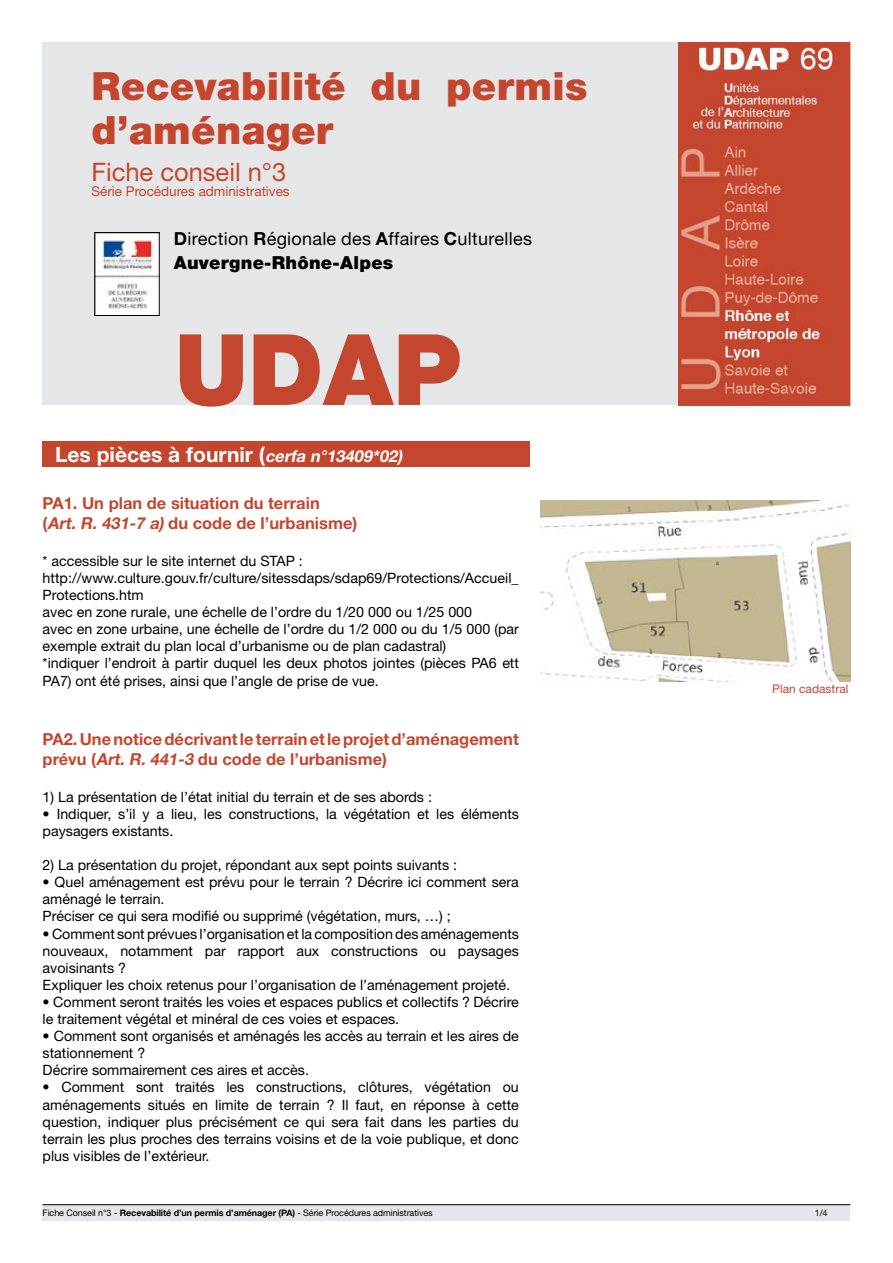
<style>
.page{position:relative;width:893px;height:1263px;background:#fff}
.page>*{position:absolute;margin:0;border:0;box-sizing:border-box;transform-origin:0 0}
.t1{font:900 98.7px "Helvetica Neue LT Std";color:#c5462f}
.t2{font:900 39px/43.5px "Helvetica Neue LT Std";letter-spacing:.01em;color:#c5462f}
.t3{font:25.5px "Helvetica Neue LT Std";color:#c5462f}
.t4{font:700 21px "Helvetica Neue LT Std";color:#fff}
.t5{font:18px/24px "Helvetica Neue LT Std";letter-spacing:.015em;color:#000}
.t6{font:700 16.5px/19.8px "Helvetica Neue LT Std";color:#c5462f}
.t7{font:14.25px/17.1px "Helvetica Neue LT Std";color:#000}
.t8{font:13.5px "Helvetica Neue LT Std";color:#c5462f}
.t9{font:12px "Helvetica Neue LT Std";color:#c5462f}
.t10{font:9px "Helvetica Neue LT Std";letter-spacing:-.01em;color:#000}
.s1{font-weight:700}
.s2{font-weight:900}
.s3{font-style:italic;font-size:16.5px}
.s4{font-style:italic}
</style>
<div class="page">
<div style="left:43px;top:43px;width:806px;height:362px;background:#e5e6e7"></div>
<img style="left:678px;top:43px;width:172px;height:363px">
<img style="left:97px;top:234px;width:61px;height:80px">
<div style="left:95px;top:232px;width:65px;height:84px;border:1px solid #000"></div>
<div style="left:43px;top:1204px;width:807px;height:16px;background:#e5e6e7"></div>
<hr style="left:43px;top:1204px;width:807px;height:1px;background:#000">
<div style="left:43px;top:442px;width:487px;height:25px;background:#c5462f"></div>
<img style="left:540px;top:501px;width:310px;height:180px">
<h2 class="t2" style="left:91px;top:64px;width:498px">Recevabilité du permis d’aménager</h2>
<h3 class="t3" style="left:91px;top:157px;width:196px">Fiche conseil n°3</h3>
<p class="t8" style="left:91px;top:183px;width:200px">Série Procédures administratives</p>
<p class="t5" style="left:174px;top:226px;width:360px"><span class="s1">D</span>irection <span class="s1">R</span>égionale des <span class="s1">A</span>ffaires <span class="s1">C</span>ulturelles<br><span class="s2">Auvergne-Rhône-Alpes</span></p>
<h1 class="t1" style="left:175px;top:311px;width:288px">UDAP</h1>
<h3 class="t4" style="left:55px;top:442px;width:349px">Les pièces à fournir (<span class="s3">cerfa n°13409*02)</span></h3>
<p class="t6" style="left:43px;top:493px;width:316px">PA1. Un plan de situation du terrain (<span class="s4">Art. R. 431-7 a)</span> du code de l’urbanisme)</p>
<p class="t7" style="left:43px;top:552px;width:478px">* accessible sur le site internet du STAP : http://www.culture.gouv.fr/culture/sitessdaps/sdap69/Protections/Accueil_ Protections.htm<br>avec en zone rurale, une échelle de l’ordre du 1/20 000 ou 1/25 000<br>avec en zone urbaine, une échelle de l’ordre du 1/2 000 ou du 1/5 000 (par exemple extrait du plan local d’urbanisme ou de plan cadastral)<br>*indiquer l’endroit à partir duquel les deux photos jointes (pièces PA6 ett PA7) ont été prises, ainsi que l’angle de prise de vue.</p>
<p class="t6" style="left:43px;top:729px;width:478px">PA2. Une notice décrivant le terrain et le projet d’aménagement prévu (<span class="s4">Art. R. 441-3</span> du code de l’urbanisme)</p>
<p class="t7" style="left:43px;top:788px;width:391px">1) La présentation de l’état initial du terrain et de ses abords :</p>
<p class="t7" style="left:43px;top:805px;width:478px">• Indiquer, s’il y a lieu, les constructions, la végétation et les éléments paysagers existants.</p>
<p class="t7" style="left:43px;top:856px;width:416px">2) La présentation du projet, répondant aux sept points suivants :</p>
<p class="t7" style="left:43px;top:873px;width:478px">• Quel aménagement est prévu pour le terrain ? Décrire ici comment sera aménagé le terrain.<br>Préciser ce qui sera modifié ou supprimé (végétation, murs, …) ;</p>
<p class="t7" style="left:43px;top:925px;width:478px">• Comment sont prévues l’organisation et la composition des aménagements nouveaux, notamment par rapport aux constructions ou paysages avoisinants ?<br>Expliquer les choix retenus pour l’organisation de l’aménagement projeté.</p>
<p class="t7" style="left:43px;top:993px;width:478px">• Comment seront traités les voies et espaces publics et collectifs ? Décrire le traitement végétal et minéral de ces voies et espaces.</p>
<p class="t7" style="left:43px;top:1027px;width:478px">• Comment sont organisés et aménagés les accès au terrain et les aires de stationnement ?<br>Décrire sommairement ces aires et accès.</p>
<p class="t7" style="left:43px;top:1079px;width:478px;text-align:justify">• Comment sont traités les constructions, clôtures, végétation ou aménagements situés en limite de terrain ? Il faut, en réponse à cette question, indiquer plus précisément ce qui sera fait dans les parties du terrain les plus proches des terrains voisins et de la voie publique, et donc plus visibles de l’extérieur.</p>
<p class="t10" style="left:43px;top:1207px;width:391px">Fiche Conseil n°3 - <span class="s1">Recevabilité d’un permis d’aménager (PA)</span> - Série Procédures administratives</p>
<p class="t9" style="left:772px;top:681px;width:78px">Plan cadastral</p>
<p class="t10" style="left:815px;top:1207px;width:14px">1/4</p>
</div>
